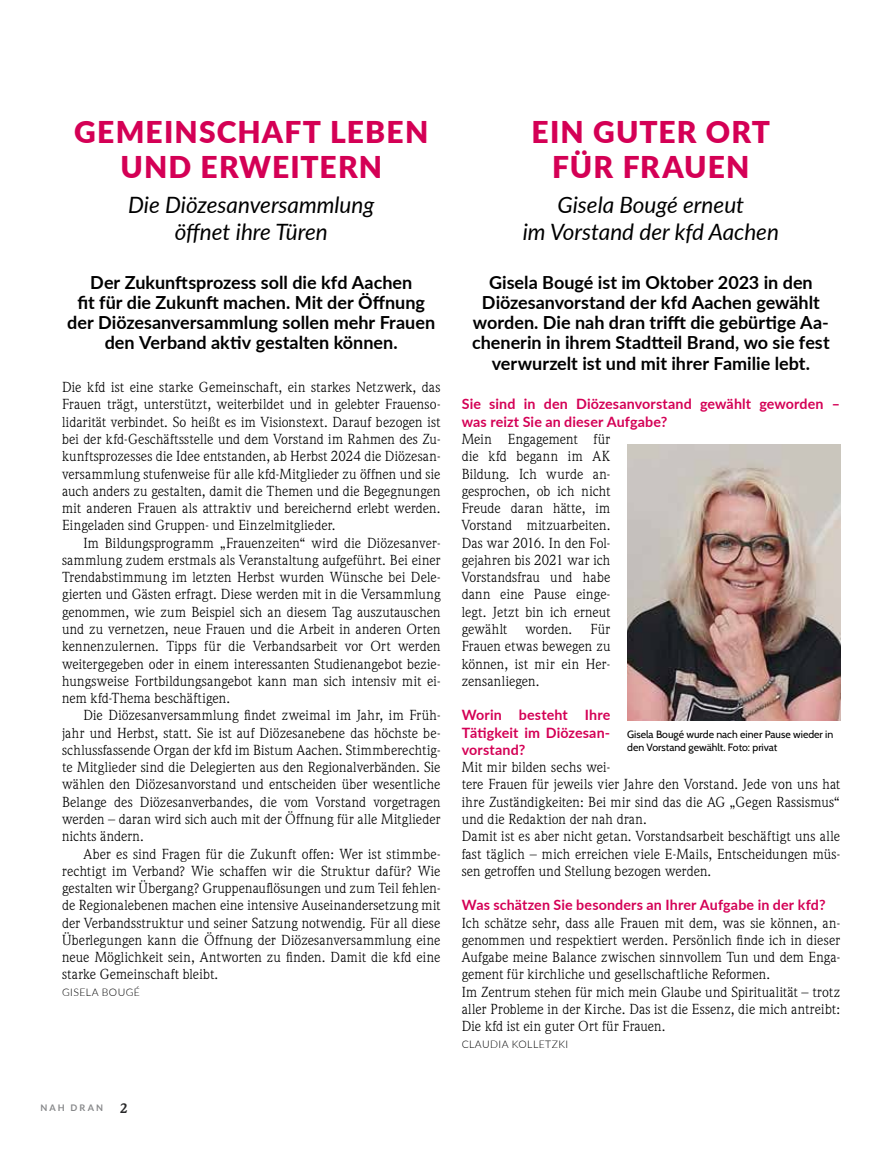
<style>
.page{position:relative;width:872px;height:1149px;background:#fff}
.page>*{position:absolute;margin:0;border:0;box-sizing:border-box;transform-origin:0 0}
.t1{font:900 30px/34.5px "Lato";letter-spacing:.04em;color:#d40055;text-align:center}
.t2{font:italic 22.5px/27px "Lato";color:#000;text-align:center}
.t3{font:700 18px/20.2px "Lato";color:#000;text-align:center}
.t4{font:14.25px/17.2px "Weidemann Std";letter-spacing:.005em;color:#000;text-align:justify}
.t5{font:700 14.25px/17.2px "Lato";letter-spacing:.01em;color:#d40055}
.t6{font:700 13.5px "Weidemann Std";color:#282829}
.t7{font:10.5px/13.5px "Cabin";color:#000}
.t8{font:300 10.5px "Lato";letter-spacing:.04em;color:#000}
.t9{font:700 9.15px "Lato";letter-spacing:.225em;color:#87888a}
</style>
<div class="page">
<img style="left:627px;top:444px;width:213px;height:276px">
<h1 class="t1" style="left:74px;top:114px;width:355px">GEMEINSCHAFT LEBEN<br>UND ERWEITERN</h1>
<h2 class="t2" style="left:128px;top:190px;width:248px">Die Diözesanversammlung öffnet ihre Türen</h2>
<p class="t3" style="left:67px;top:271px;width:369px">Der Zukunftsprozess soll die kfd Aachen<br>fit für die Zukunft machen. Mit der Öffnung der Diözesanversammlung sollen mehr Frauen den Verband aktiv gestalten können.</p>
<p class="t4" style="left:62px;top:378px;width:380px">Die kfd ist eine starke Gemeinschaft, ein starkes Netzwerk, das Frauen trägt, unterstützt, weiterbildet und in gelebter Frauenso&shy;lidarität verbindet. So heißt es im Visionstext. Darauf bezogen ist bei der kfd-Geschäftsstelle und dem Vorstand im Rahmen des Zu&shy;kunftsprozesses die Idee entstanden, ab Herbst 2024 die Diözesan&shy;versammlung stufenweise für alle kfd-Mitglieder zu öffnen und sie auch anders zu gestalten, damit die Themen und die Begegnungen mit anderen Frauen als attraktiv und bereichernd erlebt werden.<br>Eingeladen sind Gruppen- und Einzelmitglieder.</p>
<p class="t4" style="left:62px;top:533px;width:380px;text-indent:21px">Im Bildungsprogramm „Frauenzeiten“ wird die Diözesanver&shy;sammlung zudem erstmals als Veranstaltung aufgeführt. Bei einer Trendabstimmung im letzten Herbst wurden Wünsche bei Dele&shy;gierten und Gästen erfragt. Diese werden mit in die Versammlung genommen, wie zum Beispiel sich an diesem Tag auszutauschen und zu vernetzen, neue Frauen und die Arbeit in anderen Orten kennenzulernen. Tipps für die Verbandsarbeit vor Ort werden weitergegeben oder in einem interessanten Studienangebot bezie&shy;hungsweise Fortbildungsangebot kann man sich intensiv mit ei&shy;nem kfd-Thema beschäftigen.</p>
<p class="t4" style="left:62px;top:706px;width:380px;text-indent:21px">Die Diözesanversammlung findet zweimal im Jahr, im Früh&shy;jahr und Herbst, statt. Sie ist auf Diözesanebene das höchste be&shy;schlussfassende Organ der kfd im Bistum Aachen. Stimmberechtig&shy;te Mitglieder sind die Delegierten aus den Regionalverbänden. Sie wählen den Diözesanvorstand und entscheiden über wesentliche Belange des Diözesanverbandes, die vom Vorstand vorgetragen werden – daran wird sich auch mit der Öffnung für alle Mitglieder nichts ändern.</p>
<p class="t4" style="left:62px;top:844px;width:380px;text-indent:21px">Aber es sind Fragen für die Zukunft offen: Wer ist stimmbe&shy;rechtigt im Verband? Wie schaffen wir die Struktur dafür? Wie gestalten wir Übergang? Gruppenauflösungen und zum Teil fehlen&shy;de Regionalebenen machen eine intensive Auseinandersetzung mit der Verbandsstruktur und seiner Satzung notwendig. Für all diese Überlegungen kann die Öffnung der Diözesanversammlung eine neue Möglichkeit sein, Antworten zu finden. Damit die kfd eine starke Gemeinschaft bleibt.</p>
<p class="t8" style="left:62px;top:985px;width:79px">GISELA BOUGÉ</p>
<h1 class="t1" style="left:531px;top:114px;width:240px">EIN GUTER ORT<br>FÜR FRAUEN</h1>
<h2 class="t2" style="left:523px;top:190px;width:258px">Gisela Bougé erneut<br>im Vorstand der kfd Aachen</h2>
<p class="t3" style="left:472px;top:271px;width:359px">Gisela Bougé ist im Oktober 2023 in den Diözesanvorstand der kfd Aachen gewählt worden. Die nah dran trifft die gebürtige Aa&shy;chenerin in ihrem Stadtteil Brand, wo sie fest verwurzelt ist und mit ihrer Familie lebt.</p>
<p class="t5" style="left:462px;top:395px;width:380px">Sie sind in den Diözesanvorstand gewählt geworden – was reizt Sie an dieser Aufgabe?</p>
<p class="t4" style="left:462px;top:430px;width:150px">Mein Engagement für die kfd begann im AK Bildung. Ich wurde an&shy;gesprochen, ob ich nicht Freude daran hätte, im Vorstand mitzuarbeiten.<br>Das war 2016. In den Fol&shy;gejahren bis 2021 war ich Vorstandsfrau und habe dann eine Pause einge&shy;legt. Jetzt bin ich erneut gewählt</p>
<p class="t4" style="left:462px;top:620px;width:150px;text-indent:129px">Für Frauen etwas bewegen zu können, ist mir ein Her&shy;zensanliegen.</p>
<p class="t5" style="left:462px;top:705px;width:150px;text-align:justify">Worin besteht Ihre Tätigkeit im Diözesan&shy;vorstand?</p>
<p class="t4" style="left:462px;top:758px;width:380px;text-align:left">Mit mir bilden sechs wei-<br>tere Frauen für jeweils vier Jahre den Vorstand. Jede von uns hat ihre Zuständigkeiten: Bei mir sind das die AG „Gegen Rassismus“ und die Redaktion der nah dran.<br>Damit ist es aber nicht getan. Vorstandsarbeit beschäftigt uns alle fast täglich – mich erreichen viele E-Mails, Entscheidungen müs&shy;sen getroffen und Stellung bezogen werden.</p>
<p class="t5" style="left:462px;top:895px;width:365px">Was schätzen Sie besonders an Ihrer Aufgabe in der kfd?</p>
<p class="t4" style="left:462px;top:913px;width:380px;text-align:left">Ich schätze sehr, dass alle Frauen mit dem, was sie können, an&shy;genommen und respektiert werden. Persönlich finde ich in dieser Aufgabe meine Balance zwischen sinnvollem Tun und dem Enga&shy;gement für kirchliche und gesellschaftliche Reformen.<br>Im Zentrum stehen für mich mein Glaube und Spiritualität – trotz aller Probleme in der Kirche. Das ist die Essenz, die mich antreibt:<br>Die kfd ist ein guter Ort für Frauen.</p>
<p class="t8" style="left:462px;top:1036px;width:108px">CLAUDIA KOLLETZKI</p>
<p class="t4" style="left:525px;top:620px;width:48px">worden.</p>
<p class="t7" style="left:627px;top:726px;width:208px">Gisela Bougé wurde nach einer Pause wieder in den Vorstand gewählt. Foto: privat</p>
<p class="t9" style="left:40px;top:1100px;width:64px">NAH DRAN</p>
<p class="t6" style="left:120px;top:1098px;width:9px">2</p>
</div>
